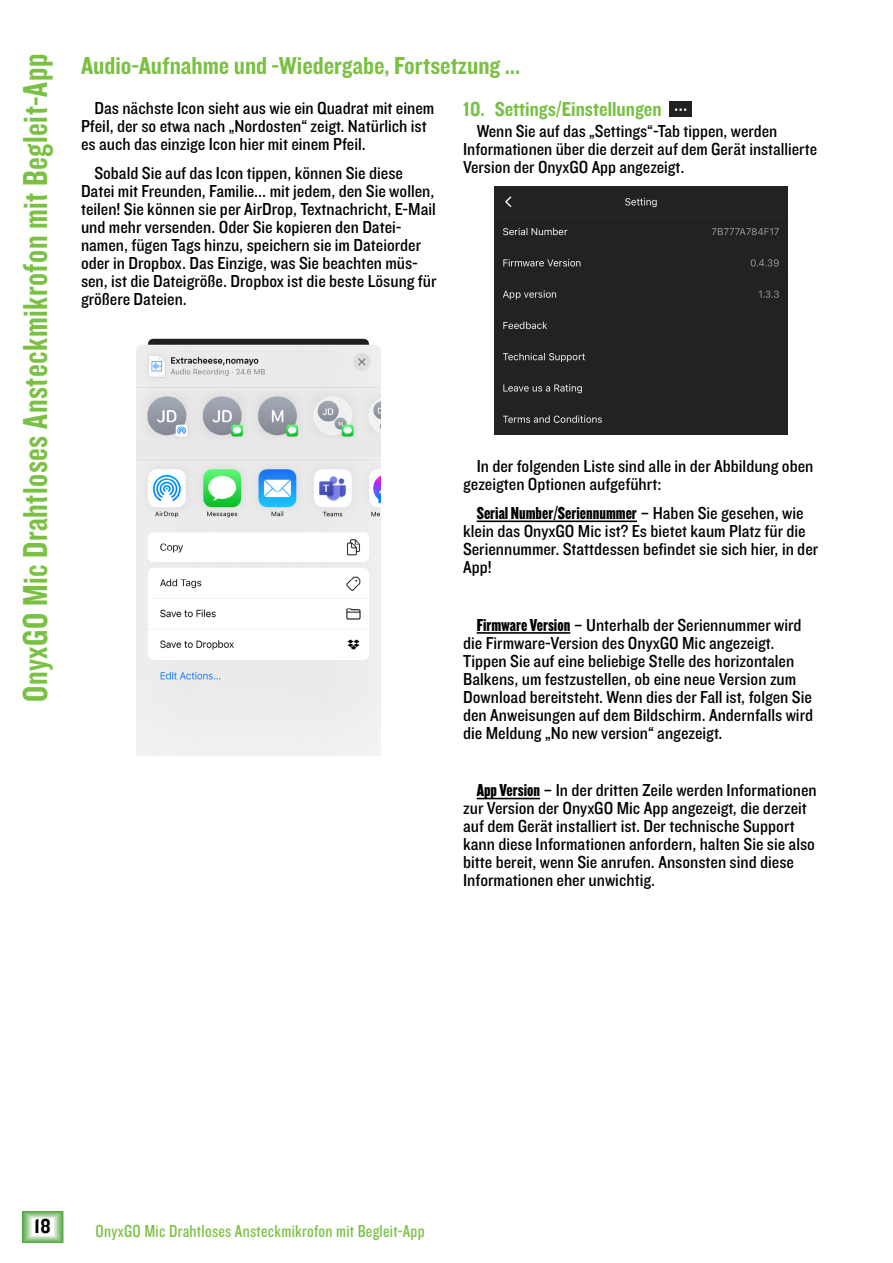
<style>
.page{position:relative;width:893px;height:1263px;background:#fff}
.page>*{position:absolute;margin:0;border:0;box-sizing:border-box;transform-origin:0 0}
.t1{font:36px "Knockout 49 Liteweight";letter-spacing:.015em;color:#7ac143}
.t2{font:25.5px "Knockout 50 Welterweight";color:#7ac143}
.t3{font:21px "Knockout 50 Welterweight";color:#7ac143}
.t4{font:21px "Knockout 50 Welterweight";color:#000}
.t5{font:18px/18px "Knockout 30 Junior Welterwt";color:#000}
.t6{font:18px "Knockout 29 Junior Ltweight";letter-spacing:.015em;color:#7ac143}
.t7{font:18px "Knockout 69 Full Liteweight";color:#000}
.s1{font-family:"Knockout 30 Junior Welterwt"}
.s2{font-family:"Knockout 69 Full Liteweight"}
</style>
<div class="page">
<div style="left:23px;top:1211px;width:40px;height:31px;border:1px solid #4eab44"></div>
<div style="left:23px;top:1212px;width:40px;height:30px;border:1px solid #50ab45"></div>
<div style="left:23px;top:1212px;width:39px;height:30px;border:1px solid #58ae4a"></div>
<div style="left:24px;top:1212px;width:38px;height:30px;border:1px solid #5eaf4f"></div>
<div style="left:24px;top:1212px;width:38px;height:29px;border:1px solid #64b154"></div>
<div style="left:24px;top:1212px;width:37px;height:29px;border:1px solid #68b356"></div>
<div style="left:24px;top:1213px;width:37px;height:28px;border:1px solid #6cb45b"></div>
<div style="left:25px;top:1213px;width:36px;height:28px;border:1px solid #76b865"></div>
<div style="left:25px;top:1213px;width:36px;height:27px;border:1px solid #76b866"></div>
<div style="left:25px;top:1213px;width:35px;height:27px;border:1px solid #7dbb6d"></div>
<div style="left:26px;top:1213px;width:34px;height:27px;border:1px solid #7dbb6e"></div>
<div style="left:26px;top:1214px;width:34px;height:26px;border:1px solid #86bf78"></div>
<div style="left:26px;top:1214px;width:33px;height:26px;border:1px solid #8cc27d"></div>
<div style="left:26px;top:1214px;width:33px;height:25px;border:1px solid #8dc27f"></div>
<div style="left:27px;top:1214px;width:32px;height:25px;border:1px solid #94c586"></div>
<div style="left:27px;top:1215px;width:32px;height:24px;border:1px solid #97c789"></div>
<div style="left:27px;top:1215px;width:31px;height:24px;border:1px solid #9eca90"></div>
<div style="left:28px;top:1215px;width:30px;height:24px;border:1px solid #a2cc94"></div>
<div style="left:28px;top:1215px;width:30px;height:23px;border:1px solid #a9cf9c"></div>
<div style="left:28px;top:1215px;width:29px;height:23px;border:1px solid #a9d09c"></div>
<div style="left:28px;top:1216px;width:29px;height:22px;border:1px solid #afd3a3"></div>
<div style="left:29px;top:1216px;width:28px;height:22px;border:1px solid #b8d7ad"></div>
<div style="left:29px;top:1216px;width:28px;height:21px;border:1px solid #b9d8ae"></div>
<div style="left:29px;top:1216px;width:27px;height:21px;border:1px solid #c0dbb5"></div>
<div style="left:29px;top:1217px;width:27px;height:20px;border:1px solid #c0dbb6"></div>
<div style="left:30px;top:1217px;width:26px;height:20px;border:1px solid #cbe1c3"></div>
<div style="left:30px;top:1217px;width:25px;height:20px;border:1px solid #cfe3c7"></div>
<div style="left:30px;top:1217px;width:25px;height:19px;border:1px solid #d2e5ca"></div>
<div style="left:31px;top:1217px;width:24px;height:19px;border:1px solid #d6e8d0"></div>
<div style="left:31px;top:1218px;width:24px;height:18px;border:1px solid #ddebd7"></div>
<div style="left:31px;top:1218px;width:23px;height:18px;border:1px solid #e4efe0"></div>
<img style="left:137px;top:338px;width:244px;height:418px">
<div style="left:137px;top:439px;width:244px;height:17px;background:#e8e8e8"></div>
<hr style="left:477px;top:520px;width:160px;height:2px;background:#000">
<hr style="left:477px;top:632px;width:93px;height:2px;background:#000">
<hr style="left:477px;top:798px;width:63px;height:1px;background:#000">
<img style="left:669px;top:101px;width:22px;height:16px">
<div style="left:494px;top:186px;width:294px;height:248px;background:#222"></div>
<h1 class="t1" style="left:12px;top:702px;width:650px;rotate:-90deg">OnyxGO Mic Drahtloses Ansteckmikrofon mit Begleit-App</h1>
<h2 class="t2" style="left:81px;top:49px;width:441px">Audio-Aufnahme und -Wiedergabe, Fortsetzung ...</h2>
<p class="t5" style="left:81px;top:98px;width:355px;text-indent:14px">Das nächste Icon sieht aus wie ein Quadrat mit einem<br>Pfeil, der so etwa nach „Nordosten“ zeigt. Natürlich ist es auch das einzige Icon hier mit einem Pfeil.</p>
<p class="t5" style="left:81px;top:163px;width:357px;text-indent:14px">Sobald Sie auf das Icon tippen, können Sie diese Datei mit Freunden, Familie... mit jedem, den Sie wollen, teilen! Sie können sie per AirDrop, Textnachricht, E-Mail und mehr versenden. Oder Sie kopieren den Datei&shy;namen, fügen Tags hinzu, speichern sie im Dateiorder oder in Dropbox. Das Einzige, was Sie beachten müs&shy;sen, ist die Dateigröße. Dropbox ist die beste Lösung für größere Dateien.</p>
<p class="t3" style="left:463px;top:95px;width:200px">10. Settings/Einstellungen</p>
<p class="t5" style="left:463px;top:122px;width:355px;text-indent:14px">Wenn Sie auf das „Settings“-Tab tippen, werden<br>Informationen über die derzeit auf dem Gerät installierte<br>Version der OnyxGO App angezeigt.</p>
<p class="t5" style="left:463px;top:456px;width:352px;text-indent:14px">In der folgenden Liste sind alle in der Abbildung oben gezeigten Optionen aufgeführt:</p>
<p class="t7" style="left:477px;top:502px;width:329px">Serial Number/Seriennummer <span class="s1">– Haben Sie gesehen, wie</span></p>
<p class="t5" style="left:463px;top:521px;width:357px">klein das OnyxGO Mic ist? Es bietet kaum Platz für die<br>Seriennummer. Stattdessen befindet sie sich hier, in der<br>App!</p>
<p class="t5" style="left:463px;top:615px;width:351px;text-indent:14px"><span class="s2">Firmware Version</span> – Unterhalb der Seriennummer wird die Firmware-Version des OnyxGO Mic angezeigt.<br>Tippen Sie auf eine beliebige Stelle des horizontalen Balkens, um festzustellen, ob eine neue Version zum Download bereitsteht. Wenn dies der Fall ist, folgen Sie den Anweisungen auf dem Bildschirm. Andernfalls wird die Meldung „No new version“ angezeigt.</p>
<p class="t5" style="left:463px;top:780px;width:355px;text-indent:14px"><span class="s2">App Version</span> – In der dritten Zeile werden Informationen zur Version der OnyxGO Mic App angezeigt, die derzeit auf dem Gerät installiert ist. Der technische Support kann diese Informationen anfordern, halten Sie sie also bitte bereit, wenn Sie anrufen. Ansonsten sind diese Informationen eher unwichtig.</p>
<p class="t4" style="left:34px;top:1212px;width:18px">18</p>
<p class="t6" style="left:96px;top:1220px;width:331px">OnyxGO Mic Drahtloses Ansteckmikrofon mit Begleit-App</p>
</div>
